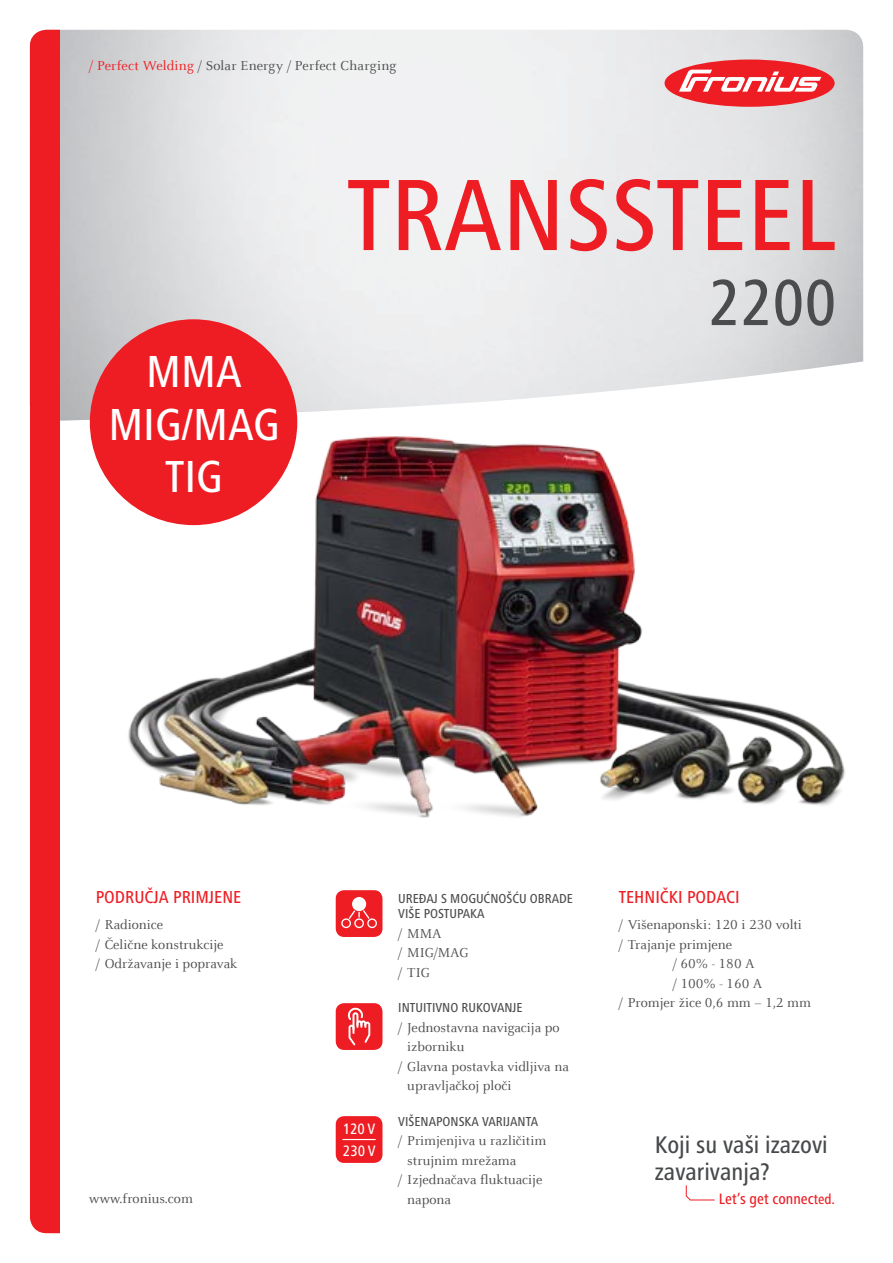
<style>
.page{position:relative;width:893px;height:1263px;background:#fff}
.page>*{position:absolute;margin:0;border:0;box-sizing:border-box;transform-origin:0 0}
.t1{font:500 condensed 105px "Frutiger Next LTW1 G";color:#ee1d23}
.t2{font:500 condensed 67.5px "Frutiger Next LTW1 G";color:#4b4c4d}
.t3{font:500 condensed 46.5px "Frutiger Next LTW1 G";color:#fff}
.t4{font:500 condensed 24.9px/26.8px "Frutiger Next LTW1 G";color:#47494b}
.t5{font:500 condensed 18px "Frutiger Next LTW1 G";color:#ee1d23}
.t6{font:500 condensed 15.6px "Frutiger Next LTW1 G";color:#ee1d23}
.t7{font:500 condensed 15.6px/21.8px "Frutiger Next LTW1 G";color:#fff}
.t8{font:14.25px/19.5px "Celeste Offc Pro";color:#4b4c4d}
.t9{font:500 condensed 13.5px/15.8px "Frutiger Next LTW1 G";color:#4b4c4d}
.s1{color:#ee1d23}
.s2{font-size:14.7px}
</style>
<div class="page">
<img style="left:60px;top:30px;width:803px;height:391px">
<div style="left:30px;top:30px;width:30px;height:1203px;background:#ee1d23"></div>
<div style="left:664px;top:60px;width:171px;height:47px;background:#ee1d23;border-radius:50%"></div>
<svg style="left:679px;top:70px;width:142px;height:22px"></svg>
<img style="left:127px;top:289px;width:732px;height:529px">
<div style="left:336px;top:1003px;width:46px;height:47px;background:#ee1d23;border-radius:9px"></div>
<svg style="left:348px;top:1008px;width:23px;height:38px"></svg>
<div style="left:336px;top:1116px;width:46px;height:47px;background:#ee1d23;border-radius:9px"></div>
<hr style="left:343px;top:1139px;width:33px;height:1px;background:#fff">
<div style="left:336px;top:890px;width:46px;height:47px;background:#ee1d23;border-radius:9px"></div>
<div style="left:352px;top:897px;width:14px;height:14px;background:#fff;border-radius:50%"></div>
<div style="left:341px;top:918px;width:10px;height:10px;border:1px solid #fff;border-radius:50%"></div>
<div style="left:354px;top:918px;width:10px;height:10px;border:1px solid #fff;border-radius:50%"></div>
<div style="left:367px;top:918px;width:10px;height:10px;border:1px solid #fff;border-radius:50%"></div>
<svg style="left:347px;top:909px;width:24px;height:11px"></svg>
<div style="left:90px;top:319px;width:207px;height:206px;background:#ee1d23;border-radius:50%"></div>
<svg style="left:685px;top:1185px;width:30px;height:16px"></svg>
<p class="t8" style="left:89px;top:56px;width:309px"><span class="s1">/ Perfect Welding</span> / Solar Energy / Perfect Charging</p>
<h3 class="t3" style="left:146px;top:345px;width:32px">MMA</h3>
<h3 class="t3" style="left:108px;top:398px;width:173px">MI G/MAG</h3>
<h3 class="t3" style="left:165px;top:450px;width:54px">TIG</h3>
<h1 class="t1" style="left:347px;top:155px;width:491px">TRANSSTEEL</h1>
<h2 class="t2" style="left:708px;top:264px;width:130px">2200</h2>
<p class="t5" style="left:96px;top:887px;width:147px">PODRUČJA PRIMJENE</p>
<p class="t8" style="left:96px;top:915px;width:143px">/ Radionice<br>/ Čelične konstrukcije<br>/ Održavanje i popravak</p>
<p class="t8" style="left:89px;top:1189px;width:105px">www.fronius.com</p>
<p class="t7" style="left:343px;top:1118px;width:34px">120 V<br>230 V</p>
<p class="t9" style="left:398px;top:890px;width:176px">UREĐAJ S MOGUĆNOŠĆU OBRADE<br>VIŠE POSTUPAKA</p>
<p class="t8" style="left:398px;top:923px;width:72px">/ MMA<br>/ MIG/MAG / TIG</p>
<p class="t9" style="left:398px;top:1000px;width:126px">I NTUITIVNO RUKOVANJE</p>
<p class="t8" style="left:398px;top:1017px;width:163px">/ Jednostavna navigacija po</p>
<p class="t8" style="left:407px;top:1037px;width:59px">izborniku</p>
<p class="t8" style="left:398px;top:1056px;width:172px">/ Glavna postavka vidljiva na</p>
<p class="t8" style="left:407px;top:1076px;width:106px">upravljačkoj ploči</p>
<p class="t9" style="left:398px;top:1113px;width:142px">VIŠENAPONSKA VARIJANTA</p>
<p class="t8" style="left:398px;top:1131px;width:149px">/ Primjenjiva u različitim</p>
<p class="t8" style="left:407px;top:1150px;width:110px">strujnim mrežama</p>
<p class="t8" style="left:398px;top:1169px;width:146px">/ Izjednačava fluktuacije</p>
<p class="t8" style="left:407px;top:1189px;width:45px">napona</p>
<p class="t5" style="left:619px;top:887px;width:122px">TEHNIČKI PODACI</p>
<p class="t8" style="left:619px;top:915px;width:185px">/ Višenaponski: 120 i 230 volti</p>
<p class="t8" style="left:619px;top:934px;width:115px">/ Trajanje primjene</p>
<p class="t8" style="left:673px;top:954px;width:83px">/ 60% - 180 A</p>
<p class="t8" style="left:673px;top:973px;width:91px">/ 100% - 160 A</p>
<p class="t8" style="left:619px;top:993px;width:194px">/ Promjer žice 0,6 mm – 1,2 mm</p>
<h3 class="t4" style="left:655px;top:1132px;width:174px">KOJI SU VAŠI IZAZOVI<br>ZAVARIVANJA?</h3>
<p class="t6" style="left:719px;top:1190px;width:118px">LET’S GET CONNEC<span class="s2">TED.</span></p>
</div>
